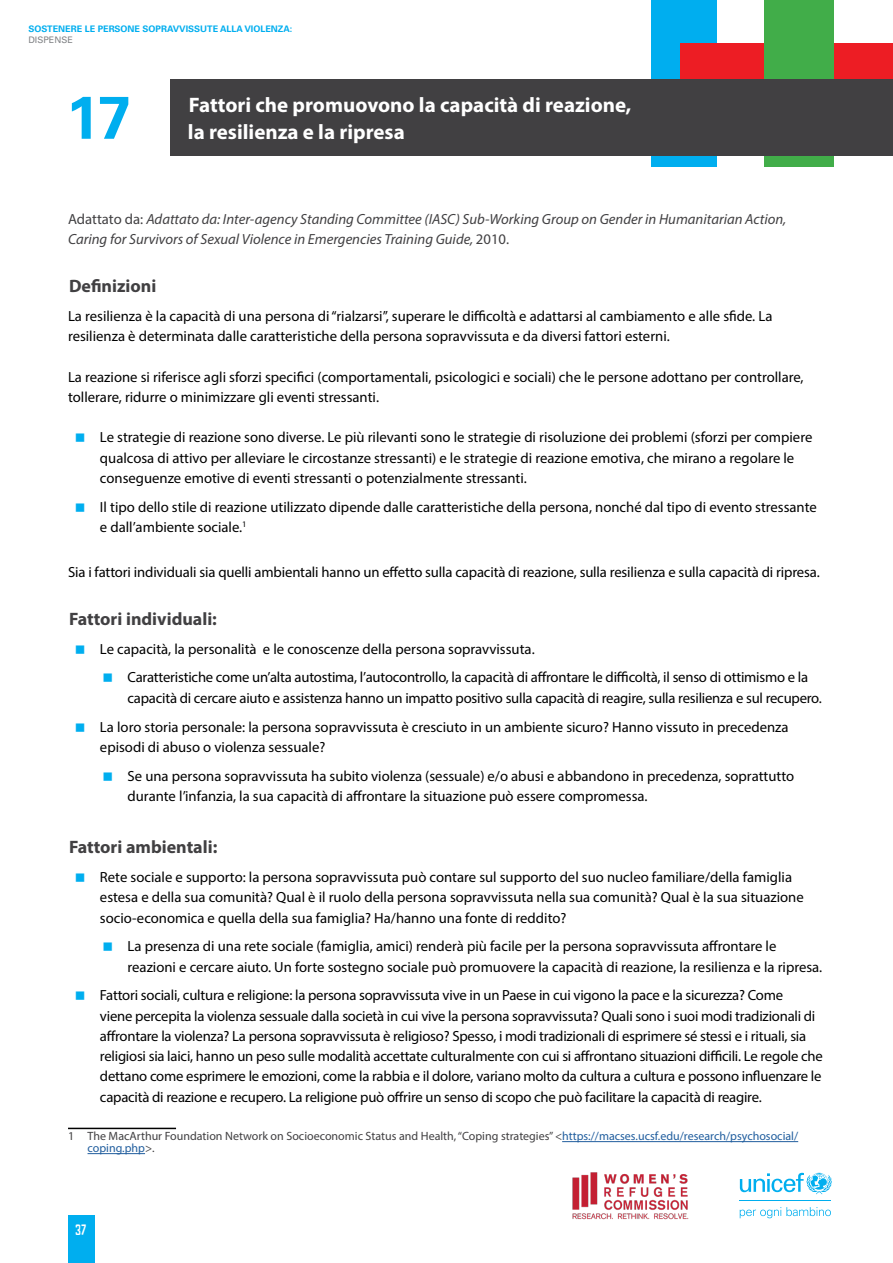
<style>
.page{position:relative;width:893px;height:1263px;background:#fff}
.page>*{position:absolute;margin:0;border:0;box-sizing:border-box;transform-origin:0 0}
.t1{font:700 60px "Univers LT Std";color:#00aeef}
.t2{font:700 21px/27px "Myriad Pro";color:#fff}
.t3{font:700 18px "Myriad Pro";color:#414042}
.t4{font:15px "Peach Milk";color:#fff}
.t5{font:14.7px/20.2px "Myriad Pro";color:#000}
.t6{font:italic 14.7px/20.2px "Myriad Pro";color:#414042}
.t7{font:12px/12px "Myriad Pro";color:#414042}
.t8{font:700 9px "Univers LT Std";color:#00aeef}
.t9{font:9px "Univers LT Std";color:#808285}
.s1{font-style:normal}
.s2{color:#215e9e}
</style>
<div class="page">
<div style="left:651px;top:0;width:66px;height:166px;background:#00aeef"></div>
<div style="left:680px;top:43px;width:213px;height:87px;background:#ed1d24"></div>
<div style="left:68px;top:1215px;width:26px;height:48px;background:#00aeef"></div>
<div style="left:764px;top:0;width:69px;height:166px;background:#41ad49"></div>
<img style="left:572px;top:1172px;width:117px;height:48px">
<svg style="left:740px;top:1173px;width:92px;height:21px"></svg>
<hr style="left:740px;top:1200px;width:91px;height:1px;background:#00aeef">
<svg style="left:740px;top:1207px;width:91px;height:11px"></svg>
<div style="left:171px;top:79px;width:722px;height:77px;background:#414042"></div>
<hr style="left:68px;top:1128px;width:108px;height:1px;background:#000">
<hr style="left:562px;top:1141px;width:236px;height:1px;background:#215e9e">
<hr style="left:88px;top:1153px;width:57px;height:1px;background:#215e9e">
<p class="t8" style="left:28px;top:24px;width:266px">SOSTENERE LE PERSONE SOPRAVVISSUTE ALLA VIOLENZA:</p>
<p class="t9" style="left:28px;top:34px;width:46px">DISPENSE</p>
<h1 class="t1" style="left:66px;top:82px;width:66px">17</h1>
<h2 class="t2" style="left:188px;top:90px;width:445px">Fattori che promuovono la capacità di reazione, la resilienza e la ripresa</h2>
<p class="t6" style="left:68px;top:208px;width:720px"><span class="s1">Adattato da:</span> Adattato da: Inter-agency Standing Committee (IASC) Sub-Working Group on Gender in Humanitarian Action,<br>Caring for Survivors of Sexual Violence in Emergencies Training Guide, <span class="s1">2010.</span></p>
<p class="t3" style="left:69px;top:274px;width:89px">Definizioni</p>
<p class="t5" style="left:68px;top:306px;width:706px">La resilienza è la capacità di una persona di “rialzarsi”, superare le difficoltà e adattarsi al cambiamento e alle sfide. La resilienza è determinata dalle caratteristiche della persona sopravvissuta e da diversi fattori esterni.</p>
<p class="t5" style="left:68px;top:366px;width:737px">La reazione si riferisce agli sforzi specifici (comportamentali, psicologici e sociali) che le persone adottano per controllare, tollerare, ridurre o minimizzare gli eventi stressanti.</p>
<p class="t5" style="left:100px;top:427px;width:714px">Le strategie di reazione sono diverse. Le più rilevanti sono le strategie di risoluzione dei problemi (sforzi per compiere qualcosa di attivo per alleviare le circostanze stressanti) e le strategie di reazione emotiva, che mirano a regolare le conseguenze emotive di eventi stressanti o potenzialmente stressanti.</p>
<p class="t5" style="left:100px;top:496px;width:718px">Il tipo dello stile di reazione utilizzato dipende dalle caratteristiche della persona, nonché dal tipo di evento stressante e dall’ambiente sociale.<sup>1</sup></p>
<p class="t5" style="left:68px;top:561px;width:753px">Sia i fattori individuali sia quelli ambientali hanno un effetto sulla capacità di reazione, sulla resilienza e sulla capacità di ripresa.</p>
<p class="t3" style="left:69px;top:607px;width:149px">Fattori individuali:</p>
<p class="t5" style="left:128px;top:634px;width:682px;line-height:28.8px;text-indent:-28px">Le capacità, la personalità e le conoscenze della persona sopravvissuta.<br>Caratteristiche come un’alta autostima, l’autocontrollo, la capacità di affrontare le difficoltà, il senso di ottimismo e la</p>
<p class="t5" style="left:100px;top:683px;width:723px;line-height:28.8px;text-indent:28px">capacità di cercare aiuto e assistenza hanno un impatto positivo sulla capacità di reagire, sulla resilienza e sul recupero.<br>La loro storia personale: la persona sopravvissuta è cresciuto in un ambiente sicuro? Hanno vissuto in precedenza</p>
<p class="t5" style="left:128px;top:732px;width:668px;line-height:28.8px;text-indent:-28px">episodi di abuso o violenza sessuale?<br>Se una persona sopravvissuta ha subito violenza (sessuale) e/o abusi e abbandono in precedenza, soprattutto</p>
<p class="t5" style="left:128px;top:785px;width:522px">durante l’infanzia, la sua capacità di affrontare la situazione può essere compromessa.</p>
<p class="t3" style="left:69px;top:835px;width:150px">Fattori ambientali:</p>
<p class="t5" style="left:100px;top:867px;width:705px">Rete sociale e supporto: la persona sopravvissuta può contare sul supporto del suo nucleo familiare/della famiglia estesa e della sua comunità? Qual è il ruolo della persona sopravvissuta nella sua comunità? Qual è la sua situazione socio-economica e quella della sua famiglia? Ha/hanno una fonte di reddito?</p>
<p class="t5" style="left:128px;top:936px;width:696px">La presenza di una rete sociale (famiglia, amici) renderà più facile per la persona sopravvissuta affrontare le reazioni e cercare aiuto. Un forte sostegno sociale può promuovere la capacità di reazione, la resilienza e la ripresa.</p>
<p class="t5" style="left:100px;top:985px;width:724px">Fattori sociali, cultura e religione: la persona sopravvissuta vive in un Paese in cui vigono la pace e la sicurezza? Come<br>viene percepita la violenza sessuale dalla società in cui vive la persona sopravvissuta? Quali sono i suoi modi tradizionali di affrontare la violenza? La persona sopravvissuta è religioso? Spesso, i modi tradizionali di esprimere sé stessi e i rituali, sia religiosi sia laici, hanno un peso sulle modalità accettate culturalmente con cui si affrontano situazioni difficili. Le regole che dettano come esprimere le emozioni, come la rabbia e il dolore, variano molto da cultura a cultura e possono influenzare le capacità di reazione e recupero. La religione può offrire un senso di scopo che può facilitare la capacità di reagire.</p>
<p class="t7" style="left:88px;top:1130px;width:712px;text-indent:-20px">1 The MacArthur Foundation Network on Socioeconomic Status and Health, “Coping strategies” &lt;<span class="s2">https://macses.ucsf.edu/research/psychosocial/ coping.php</span>&gt;.</p>
<p class="t4" style="left:76px;top:1221px;width:12px">37</p>
</div>
